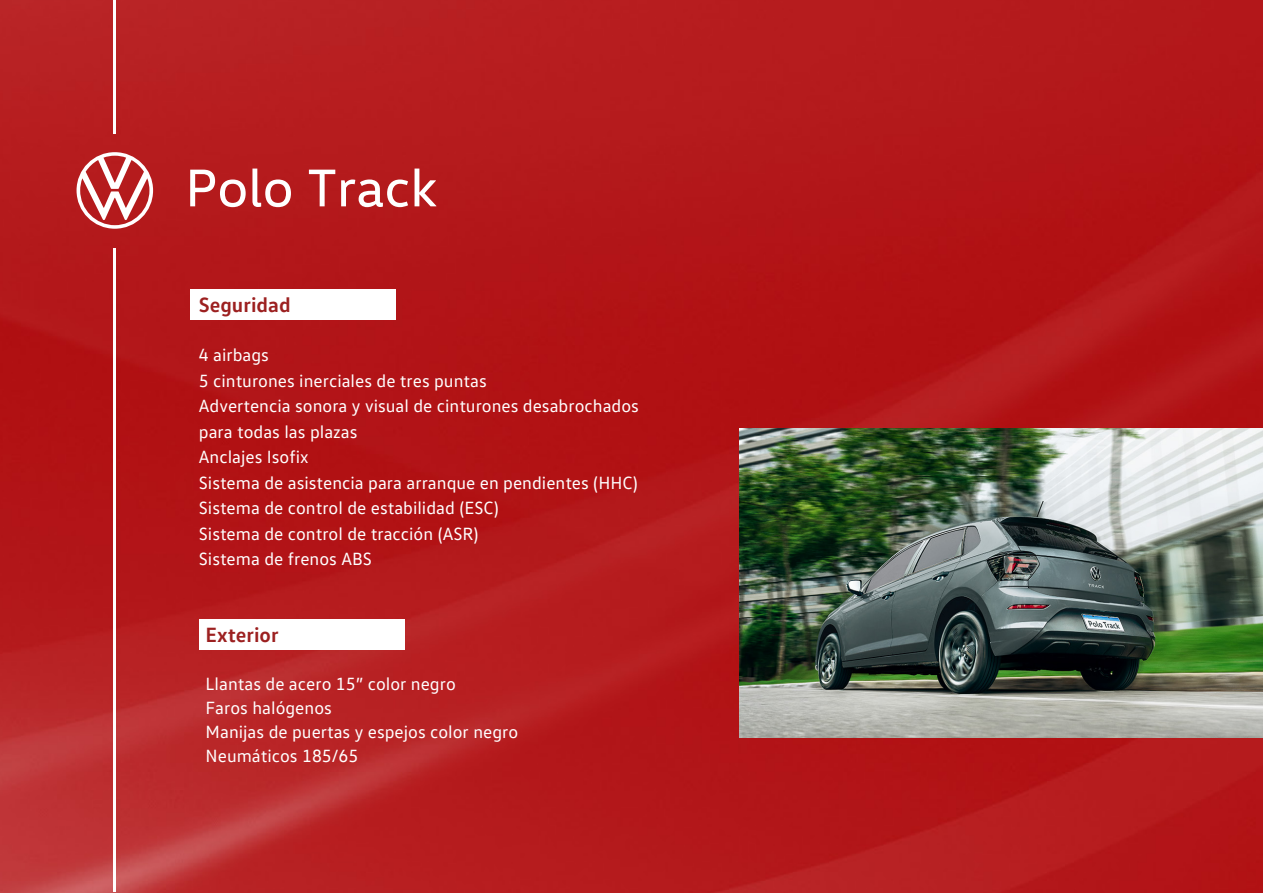
<style>
.page{position:relative;width:1263px;height:893px;background:#fff}
.page>*{position:absolute;margin:0;border:0;box-sizing:border-box;transform-origin:0 0}
.t1{font:54px "VW Head";color:#fff}
.t2{font:700 21px "VW Text";color:#9c2020}
.t3{font:18px/25.5px "VW Text";color:#fff}
</style>
<div class="page">
<img style="left:0;top:0;width:1263px;height:893px">
<svg style="left:77px;top:152px;width:76px;height:77px"></svg>
<hr style="left:114px;top:0;width:2px;height:133px;background:#fff">
<hr style="left:114px;top:248px;width:2px;height:644px;background:#fff">
<div style="left:191px;top:289px;width:205px;height:30px;background:#fff"></div>
<div style="left:199px;top:619px;width:206px;height:30px;background:#fff"></div>
<img style="left:739px;top:429px;width:524px;height:309px">
<h1 class="t1" style="left:185px;top:154px;width:254px">Polo Track</h1>
<p class="t2" style="left:199px;top:291px;width:93px">Seguridad</p>
<p class="t3" style="left:199px;top:342px;width:442px">4 airbags<br>5 cinturones inerciales de tres puntas<br>Advertencia sonora y visual de cinturones desabrochados para todas las plazas<br>Anclajes Isofix<br>Sistema de asistencia para arranque en pendientes (HHC)<br>Sistema de control de estabilidad (ESC)<br>Sistema de control de tracción (ASR)<br>Sistema de frenos ABS</p>
<p class="t2" style="left:206px;top:621px;width:75px">Exterior</p>
<p class="t3" style="left:206px;top:671px;width:314px;line-height:24px">Llantas de acero 15” color negro<br>Faros halógenos<br>Manijas de puertas y espejos color negro<br>Neumáticos 185/65</p>
</div>
